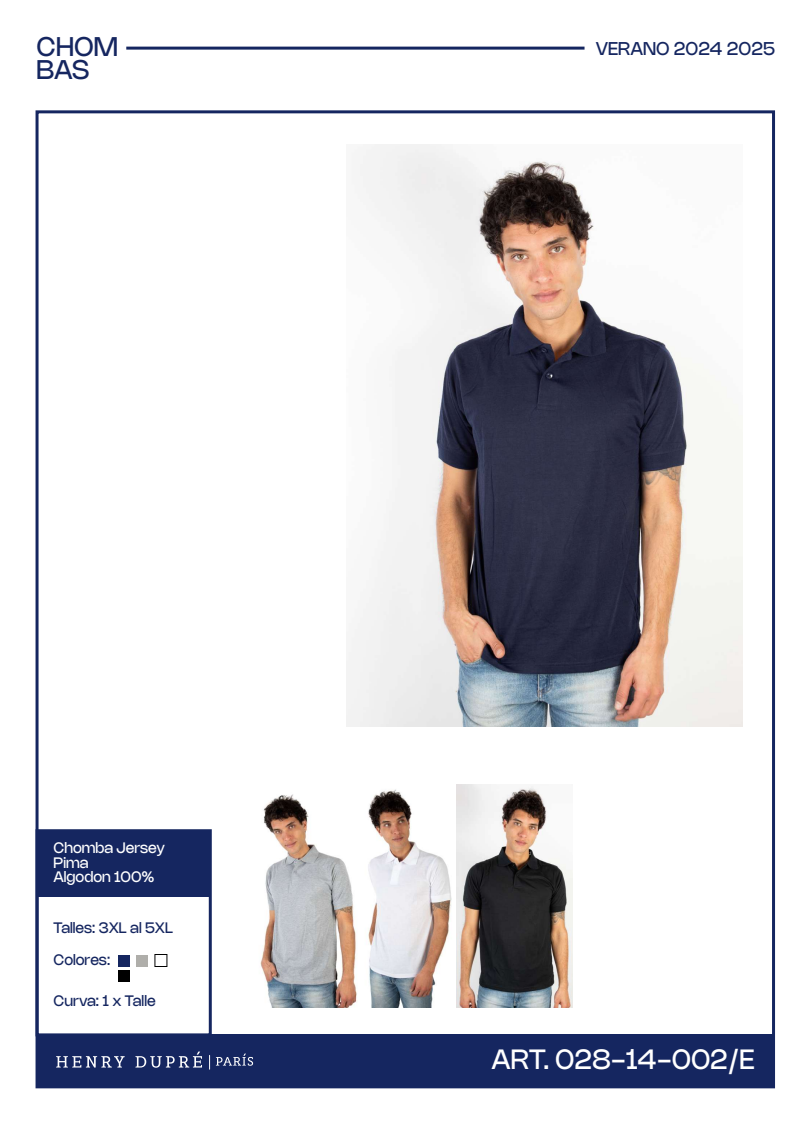
<style>
.page{position:relative;width:810px;height:1125px;background:#fff}
.page>*{position:absolute;margin:0;border:0;box-sizing:border-box;transform-origin:0 0}
.t1{font:27.3px "Nohemi";letter-spacing:-.005em;color:#fff}
.t2{font:26.4px "Nohemi";color:#152660}
.t3{font:18.08px "Nohemi";color:#152660}
.t4{font:14.85px "Nohemi";color:#152660}
.t5{font:14.85px/14.2px "Nohemi";color:#fff}
</style>
<div class="page">
<div style="left:37px;top:1034px;width:737px;height:54px;background:#152660"></div>
<hr style="left:126px;top:47px;width:459px;height:3px;background:#152660">
<svg style="left:56px;top:1056px;width:69px;height:12px"></svg>
<svg style="left:135px;top:1052px;width:67px;height:16px"></svg>
<svg style="left:216px;top:1054px;width:37px;height:12px"></svg>
<svg style="left:209px;top:1055px;width:1px;height:14px"></svg>
<div style="left:37px;top:831px;width:173px;height:66px;background:#152660"></div>
<div style="left:36px;top:829px;width:176px;height:207px;border:3px solid #152660"></div>
<div style="left:118px;top:955px;width:12px;height:12px;background:#152660"></div>
<div style="left:136px;top:955px;width:12px;height:12px;background:#afaeaa"></div>
<div style="left:155px;top:954px;width:12px;height:13px;background:#fff;border:1px solid #000"></div>
<div style="left:118px;top:970px;width:12px;height:12px;background:#000"></div>
<img style="left:260px;top:789px;width:192px;height:218px">
<img style="left:346px;top:145px;width:397px;height:582px">
<img style="left:456px;top:784px;width:117px;height:224px">
<h2 class="t2" style="left:37px;top:30px;width:83px">CHOM</h2>
<p class="t3" style="left:596px;top:37px;width:181px">VERANO 2024 2025</p>
<h2 class="t2" style="left:37px;top:54px;width:54px">BAS</h2>
<p class="t5" style="left:54px;top:841px;width:113px">Chomba Jersey<br>Pima<br>Algodon 100%</p>
<p class="t4" style="left:54px;top:918px;width:121px">Talles: 3XL al 5XL</p>
<p class="t4" style="left:54px;top:951px;width:58px">Colores:</p>
<p class="t4" style="left:54px;top:992px;width:104px">Curva: 1 x Talle</p>
<h1 class="t1" style="left:492px;top:1043px;width:265px">ART. 028-14-002/E</h1>
</div>
